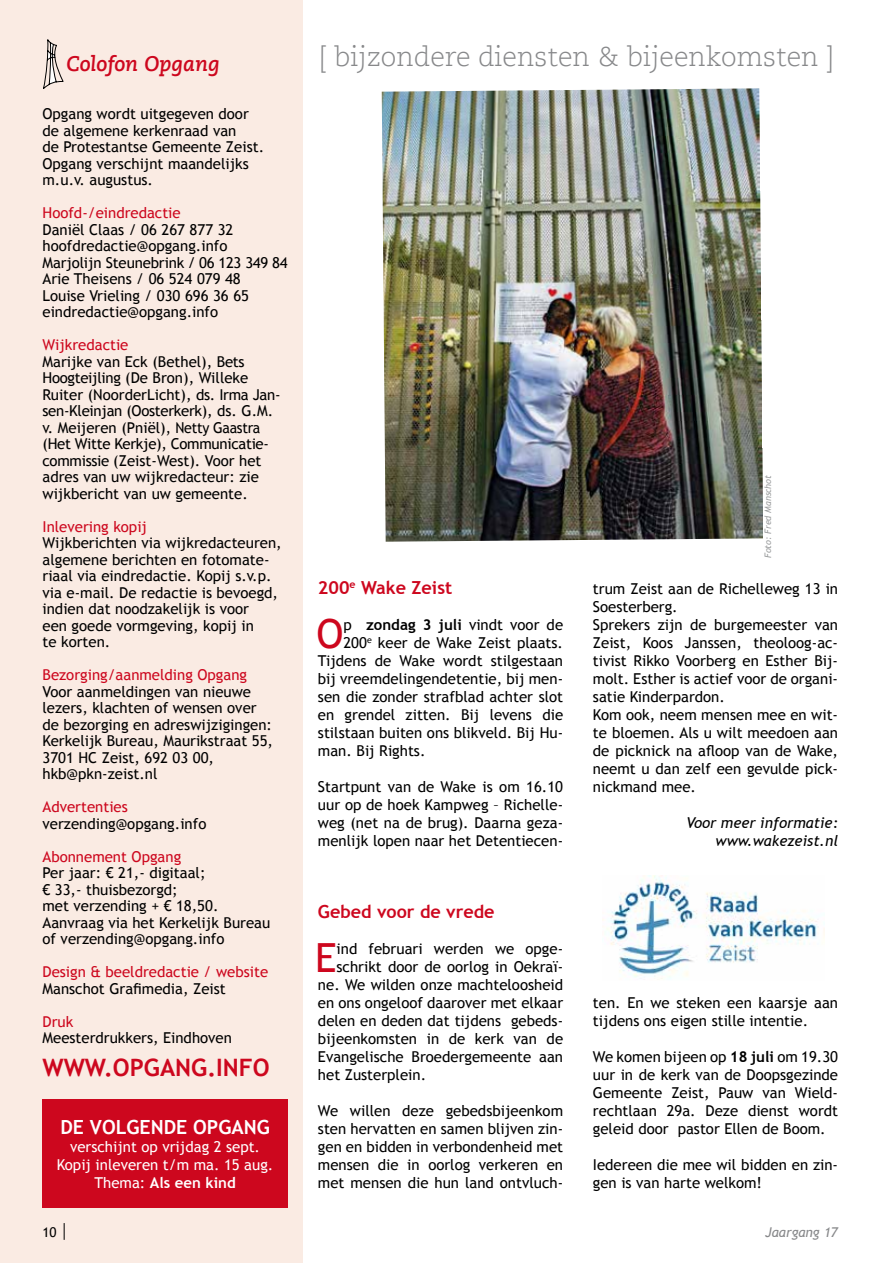
<style>
.page{position:relative;width:893px;height:1263px;background:#fff}
.page>*{position:absolute;margin:0;border:0;box-sizing:border-box;transform-origin:0 0}
.t1{font:40.2px "Trebuchet MS";color:#cd071e}
.t2{font:300 27px "Caecilia LT Pro 45";color:#87888a}
.t3{font:700 24px "Trebuchet MS";color:#cd071e}
.t4{font:italic 700 21px "Caecilia LT Pro 76";color:#cd071e}
.t5{font:700 19.5px "Trebuchet MS";color:#fff}
.t6{font:700 18px "Trebuchet MS";color:#cd071e}
.t7{font:15px/16.5px "Trebuchet MS";color:#000}
.t8{font:15px "Trebuchet MS";color:#cd071e}
.t9{font:15px/18px "Trebuchet MS";color:#fff;text-align:center}
.t10{font:italic 15px/18px "Trebuchet MS";color:#000;text-align:right}
.t11{font:italic 13.5px "Trebuchet MS";color:#87888a}
.t12{font:13.5px "Trebuchet MS";color:#000}
.t13{font:italic 9px "Trebuchet MS";color:#9c9e9f}
.s1{font-weight:700}
.s2{font-size:20.25px}
</style>
<div class="page">
<div style="left:0;top:0;width:303px;height:1263px;background:#faebe3"></div>
<div style="left:43px;top:1100px;width:245px;height:108px;background:#cd071e"></div>
<svg style="left:43px;top:39px;width:20px;height:50px"></svg>
<img style="left:602px;top:876px;width:222px;height:103px">
<img style="left:382px;top:88px;width:381px;height:454px">
<h3 class="t4" style="left:67px;top:50px;width:155px">Colofon Opgang</h3>
<p class="t7" style="left:43px;top:106px;width:223px">Opgang wordt uitgegeven door de algemene kerkenraad van<br>de Protestantse Gemeente Zeist.<br>Opgang verschijnt maandelijks m.u.v. augustus.</p>
<p class="t8" style="left:43px;top:204px;width:140px">Hoofd-/eindredactie</p>
<p class="t7" style="left:43px;top:221px;width:247px">Daniël Claas / 06 267 877 32 hoofdredactie@opgang.info<br>Marjolijn Steunebrink / 06 123 349 84<br>Arie Theisens / 06 524 079 48<br>Louise Vrieling / 030 696 36 65 eindredactie@opgang.info</p>
<p class="t8" style="left:43px;top:336px;width:87px">Wijkredactie</p>
<p class="t7" style="left:43px;top:353px;width:240px">Marijke van Eck (Bethel), Bets Hoogteijling (De Bron), Willeke Ruiter (NoorderLicht), ds. Irma Jan&shy;sen-Kleinjan (Oosterkerk), ds. G.M. v. Meijeren (Pniël), Netty Gaastra (Het Witte Kerkje), Communicatie&shy;commissie (Zeist-West). Voor het adres van uw wijkredacteur: zie wijkbericht van uw gemeente.</p>
<p class="t8" style="left:43px;top:517px;width:106px">Inlevering kopij</p>
<p class="t7" style="left:43px;top:535px;width:241px">Wijkberichten via wijkredacteuren, algemene berichten en fotomate&shy;riaal via eindredactie. Kopij s.v.p. via e-mail. De redactie is bevoegd, indien dat noodzakelijk is voor<br>een goede vormgeving, kopij in<br>te korten.</p>
<p class="t8" style="left:43px;top:666px;width:206px">Bezorging/aanmelding Opgang</p>
<p class="t7" style="left:43px;top:683px;width:232px">Voor aanmeldingen van nieuwe lezers, klachten of wensen over de bezorging en adreswijzigingen:<br>Kerkelijk Bureau, Maurikstraat 55,<br>3701 HC Zeist, 692 03 00, hkb@pkn-zeist.nl</p>
<p class="t8" style="left:43px;top:798px;width:87px">Advertenties</p>
<p class="t7" style="left:43px;top:815px;width:165px">verzending@opgang.info</p>
<p class="t8" style="left:43px;top:847px;width:140px">Abonnement Opgang</p>
<p class="t7" style="left:43px;top:865px;width:229px">Per jaar: € 21,- digitaal;<br>€ 33,- thuisbezorgd;<br>met verzending + € 18,50.<br>Aanvraag via het Kerkelijk Bureau of verzending@opgang.info</p>
<p class="t8" style="left:43px;top:963px;width:227px">Design &amp; beeldredactie / website</p>
<p class="t7" style="left:43px;top:980px;width:185px">Manschot Grafimedia, Zeist</p>
<p class="t8" style="left:43px;top:1012px;width:32px">Druk</p>
<p class="t7" style="left:43px;top:1030px;width:191px">Meesterdrukkers, Eindhoven</p>
<h3 class="t3" style="left:43px;top:1053px;width:229px">WWW.OPGANG.INFO</h3>
<h3 class="t5" style="left:60px;top:1115px;width:211px">DE VOLGENDE OPGANG</h3>
<p class="t9" style="left:57px;top:1138px;width:218px">verschijnt op vrijdag 2 sept.<br>Kopij inleveren t/m ma. 15 aug.<br>Thema: <span class="s1">Als een kind</span></p>
<p class="t12" style="left:43px;top:1224px;width:27px">10 <span class="s2">|</span></p>
<h2 class="t2" style="left:318px;top:40px;width:518px">[ bijzondere diensten &amp; bijeenkomsten ]</h2>
<p class="t6" style="left:318px;top:576px;width:136px">200<sup>e</sup> Wake Zeist</p>
<h1 class="t1" style="left:316px;top:610px;width:29px">O</h1>
<p class="t7" style="left:343px;top:617px;width:221px">p <span class="s1">zondag 3 juli</span> vindt voor de</p>
<p class="t7" style="left:343px;top:635px;width:221px">200<sup>e</sup> keer de Wake Zeist plaats.</p>
<p class="t7" style="left:318px;top:653px;width:247px">Tijdens de Wake wordt stilgestaan</p>
<p class="t7" style="left:318px;top:671px;width:247px">bij vreemdelingendetentie, bij men-</p>
<p class="t7" style="left:318px;top:689px;width:247px">sen die zonder strafblad achter slot</p>
<p class="t7" style="left:318px;top:707px;width:247px">en grendel zitten. Bij levens die</p>
<p class="t7" style="left:318px;top:725px;width:247px">stilstaan buiten ons blikveld. Bij Hu-</p>
<p class="t7" style="left:318px;top:743px;width:109px">man. Bij Rights.</p>
<p class="t7" style="left:318px;top:778px;width:247px;line-height:18px;text-align:justify">Startpunt van de Wake is om 16.10 uur op de hoek Kampweg – Richelle&shy;weg (net na de brug). Daarna geza&shy;menlijk lopen naar het Detentiecen-</p>
<p class="t6" style="left:318px;top:900px;width:178px">Gebed voor de vrede</p>
<h1 class="t1" style="left:315px;top:934px;width:23px">E</h1>
<p class="t7" style="left:337px;top:941px;width:228px">ind februari werden we opge-</p>
<p class="t7" style="left:337px;top:959px;width:228px">schrikt door de oorlog in Oekraï-</p>
<p class="t7" style="left:318px;top:977px;width:247px">ne. We wilden onze machteloosheid</p>
<p class="t7" style="left:318px;top:995px;width:247px">en ons ongeloof daarover met elkaar</p>
<p class="t7" style="left:318px;top:1013px;width:247px">delen en deden dat tijdens gebeds-</p>
<p class="t7" style="left:318px;top:1031px;width:247px">bijeenkomsten in de kerk van de</p>
<p class="t7" style="left:318px;top:1049px;width:247px">Evangelische Broedergemeente aan</p>
<p class="t7" style="left:318px;top:1067px;width:110px">het Zusterplein.</p>
<p class="t7" style="left:318px;top:1102px;width:247px;line-height:18px;text-align:justify">We willen deze gebedsbijeenkom sten hervatten en samen blijven zin&shy;gen en bidden in verbondenheid met mensen die in oorlog verkeren en met mensen die hun land ontvluch-</p>
<p class="t13" style="left:763px;top:558px;width:85px;rotate:-90deg">Foto: Fred Manschot</p>
<p class="t7" style="left:593px;top:580px;width:247px;line-height:18px">trum Zeist aan de Richelleweg 13 in<br>Soesterberg.<br>Sprekers zijn de burgemeester van<br>Zeist, Koos Janssen, theoloog-ac&shy;tivist Rikko Voorberg en Esther Bij&shy;molt. Esther is actief voor de organi&shy;satie Kinderpardon.<br>Kom ook, neem mensen mee en wit&shy;te bloemen. Als u wilt meedoen aan de picknick na afloop van de Wake, neemt u dan zelf een gevulde pick&shy;nickmand mee.</p>
<p class="t10" style="left:686px;top:814px;width:153px">Voor meer informatie: www.wakezeist.nl</p>
<p class="t7" style="left:593px;top:994px;width:247px;line-height:18px">ten. En we steken een kaarsje aan tijdens ons eigen stille intentie.</p>
<p class="t7" style="left:593px;top:1048px;width:247px;line-height:18px;text-align:justify">We komen bijeen op <span class="s1">18 juli</span> om 19.30 uur in de kerk van de Doopsgezinde Gemeente Zeist, Pauw van Wield&shy;rechtlaan 29a. Deze dienst wordt geleid door pastor Ellen de Boom.</p>
<p class="t7" style="left:593px;top:1156px;width:247px;line-height:18px">Iedereen die mee wil bidden en zin&shy;gen is van harte welkom!</p>
<p class="t11" style="left:765px;top:1224px;width:74px">Jaargang 17</p>
</div>
